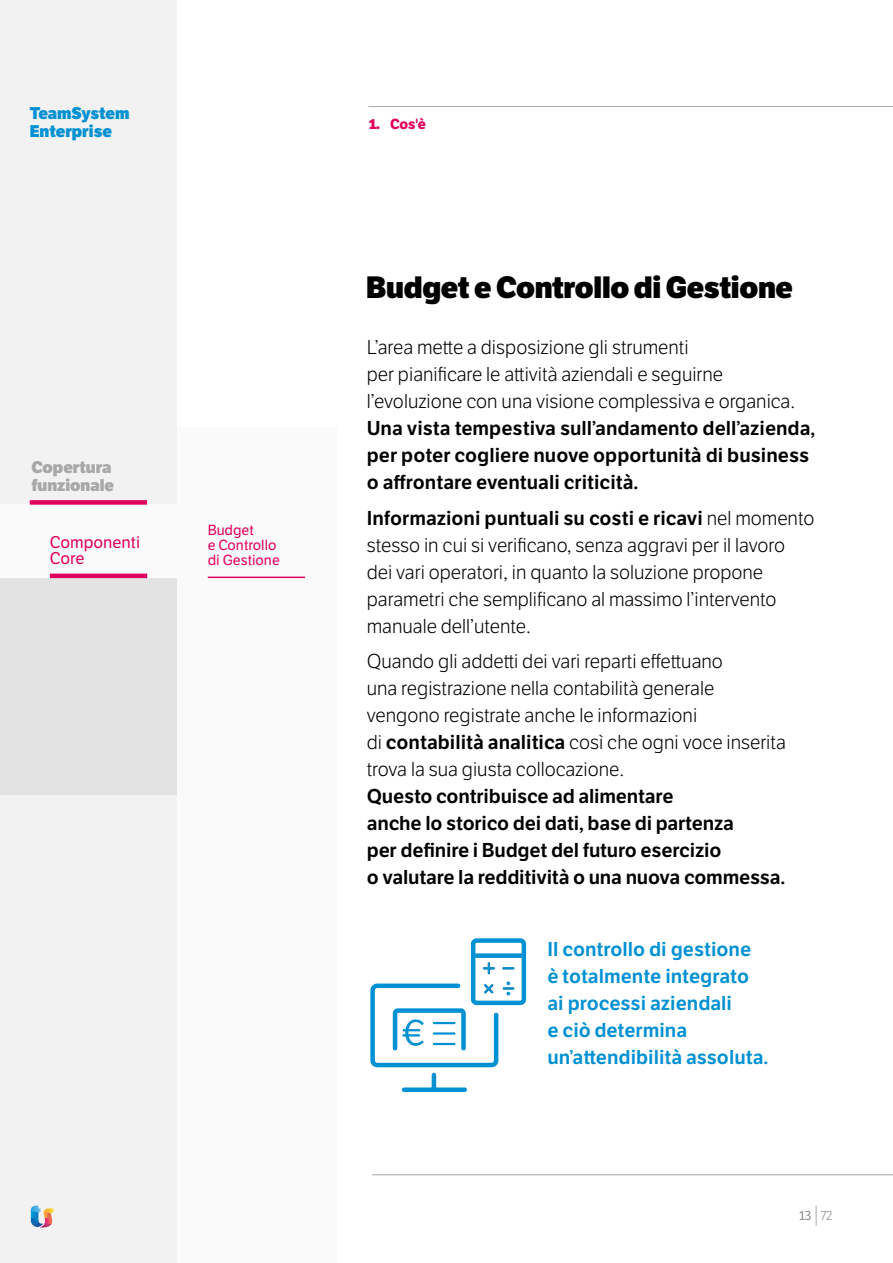
<style>
.page{position:relative;width:893px;height:1263px;background:#fff}
.page>*{position:absolute;margin:0;border:0;box-sizing:border-box;transform-origin:0 0}
.t1{font:800 30px "LFT Etica";letter-spacing:-.01em;color:#000}
.t2{font:300 19.5px/27px "LFT Etica";color:#000}
.t3{font:600 19.5px/27px "LFT Etica";letter-spacing:-.01em;color:#000}
.t4{font:600 19.5px/27px "LFT Etica";color:#0091d3}
.t5{font:800 16.5px/18px "LFT Etica";color:#0091d3}
.t6{font:800 16.5px/17.2px "LFT Etica";color:#a8a8a7}
.t7{font:16.5px/16.5px "LFT Etica";color:#e1005e}
.t8{font:14.25px/15px "LFT Etica";color:#e1005e}
.t9{font:700 14.25px "LFT Etica";color:#e1005e}
.t10{font:12.75px "LFT Etica";color:#878787}
.s1{font-weight:800}
.s2{font-weight:600}
.s3{font-weight:300}
</style>
<div class="page">
<svg style="left:816px;top:1206px;width:1px;height:20px"></svg>
<div style="left:177px;top:428px;width:160px;height:835px;background:#fafafa"></div>
<div style="left:0;top:0;width:177px;height:1263px;background:#f2f2f2"></div>
<div style="left:404px;top:1087px;width:61px;height:5px;background:#0091d3"></div>
<hr style="left:432px;top:1075px;width:4px;height:14px;background:#0091d3">
<div style="left:471px;top:938px;width:55px;height:67px;border:4px solid #0091d3;border-radius:3px"></div>
<div style="left:474px;top:953px;width:50px;height:5px;background:#0091d3"></div>
<svg style="left:484px;top:963px;width:10px;height:10px"></svg>
<svg style="left:503px;top:967px;width:10px;height:2px"></svg>
<svg style="left:370px;top:981px;width:143px;height:87px"></svg>
<hr style="left:372px;top:1174px;width:521px;height:1px;background:#a8a8a7">
<svg style="left:31px;top:1205px;width:22px;height:22px"></svg>
<hr style="left:208px;top:577px;width:97px;height:1px;background:#e1005e">
<hr style="left:368px;top:106px;width:525px;height:1px;background:#a8a8a7">
<div style="left:0;top:578px;width:177px;height:216px;background:#e3e3e3"></div>
<div style="left:0;top:505px;width:177px;height:73px;background:#fafafa"></div>
<hr style="left:50px;top:574px;width:97px;height:4px;background:#e1005e">
<div style="left:30px;top:500px;width:117px;height:5px;background:#e1005e"></div>
<p class="t5" style="left:30px;top:105px;width:101px">TeamSystem<br>Enterprise</p>
<p class="t6" style="left:32px;top:459px;width:84px">Copertura funzionale</p>
<p class="t7" style="left:50px;top:534px;width:92px">Componenti<br>Core</p>
<p class="t8" style="left:208px;top:523px;width:74px">Budget<br>e Controllo di Gestione</p>
<p class="t9" style="left:369px;top:116px;width:59px"><span class="s1">1.</span> Cos'è</p>
<h1 class="t1" style="left:366px;top:269px;width:428px">Budget e Controllo di Gestione</h1>
<p class="t2" style="left:367px;top:334px;width:430px">L’area mette a disposizione gli strumenti<br>per pianificare le attività aziendali e seguirne l’evoluzione con una visione complessiva e organica.</p>
<p class="t3" style="left:367px;top:415px;width:450px">Una vista tempestiva sull’andamento dell’azienda, per poter cogliere nuove opportunità di business o affrontare eventuali criticità.</p>
<p class="t2" style="left:367px;top:505px;width:449px"><span class="s2">Informazioni puntuali su costi e ricavi</span> nel momento stesso in cui si verificano, senza aggravi per il lavoro dei vari operatori, in quanto la soluzione propone parametri che semplificano al massimo l’intervento manuale dell’utente.</p>
<p class="t2" style="left:367px;top:648px;width:421px">Quando gli addetti dei vari reparti effettuano<br>una registrazione nella contabilità generale vengono registrate anche le informazioni<br>di <span class="s2">contabilità analitica</span> così che ogni voce inserita trova la sua giusta collocazione.</p>
<p class="t3" style="left:367px;top:783px;width:420px">Questo contribuisce ad alimentare<br>anche lo storico dei dati, base di partenza<br>per definire i Budget del futuro esercizio<br>o valutare la redditività o una nuova commessa.</p>
<p class="t4" style="left:547px;top:936px;width:222px">Il controllo di gestione<br>è totalmente integrato ai processi aziendali<br>e ciò determina un’attendibilità assoluta.</p>
<p class="t10" style="left:799px;top:1208px;width:35px">13 <span class="s3">72</span></p>
</div>
